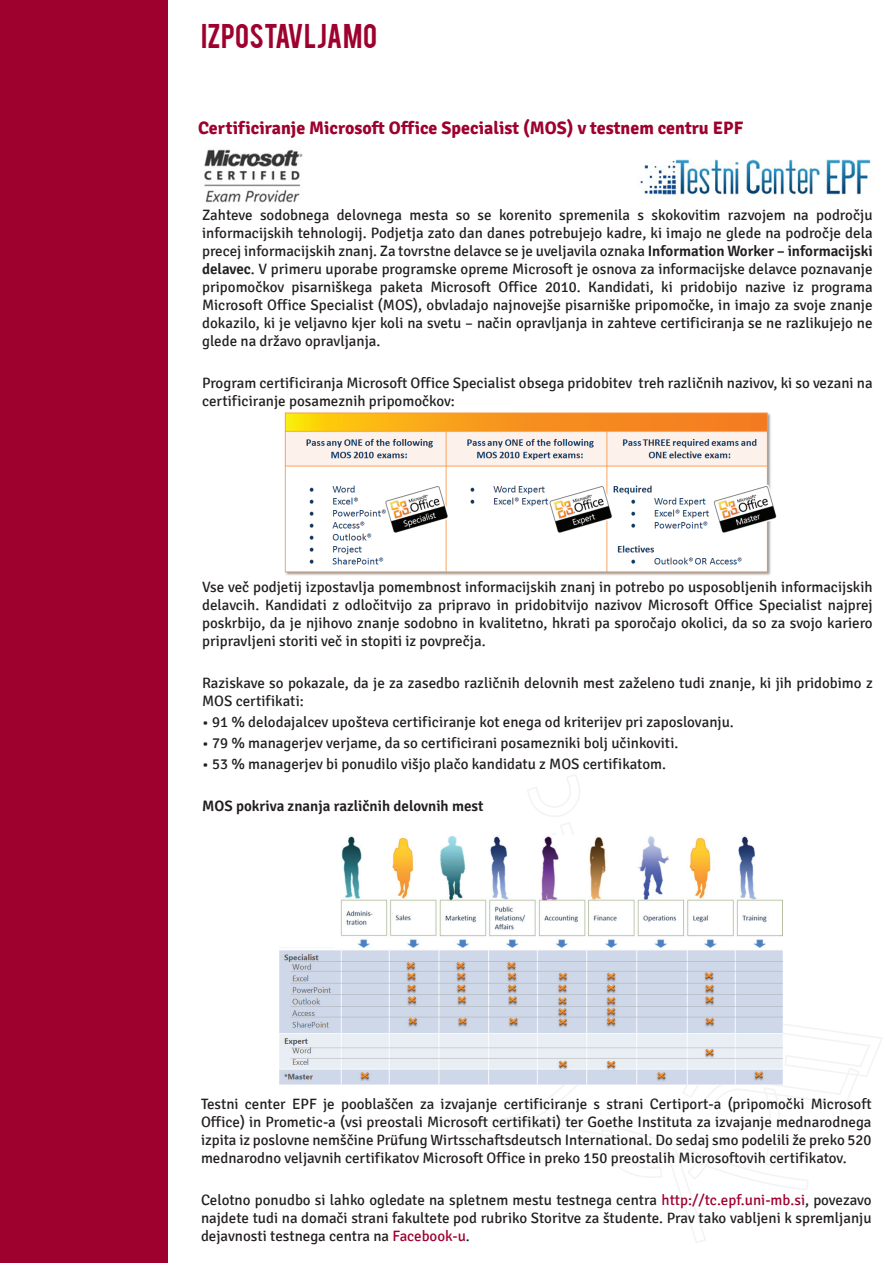
<style>
.page{position:relative;width:893px;height:1263px;background:#fff}
.page>*{position:absolute;margin:0;border:0;box-sizing:border-box;transform-origin:0 0}
.t1{font:27px "Bebas";letter-spacing:.01em;color:#9e012e}
.t2{font:700 18px "Signika";color:#9e012e}
.t3{font:15px/18px "Signika";color:#231f20;text-align:justify}
.t4{font:600 15px "Signika";color:#231f20}
.s1{font-weight:600}
.s2{color:#9e012e}
</style>
<div class="page">
<svg style="left:468px;top:774px;width:414px;height:469px"></svg>
<div style="left:0;top:0;width:168px;height:1263px;background:#9e012e"></div>
<img style="left:204px;top:149px;width:99px;height:54px">
<img style="left:640px;top:159px;width:231px;height:36px">
<img style="left:285px;top:412px;width:492px;height:164px">
<img style="left:280px;top:835px;width:502px;height:249px">
<h1 class="t1" style="left:201px;top:16px;width:178px">IZPOSTAVLJAMO</h1>
<p class="t2" style="left:198px;top:117px;width:547px">Certificiranje Microsoft Office Specialist (MOS) v testnem centru EPF</p>
<p class="t3" style="left:202px;top:206px;width:672px">Zahteve sodobnega delovnega mesta so se korenito spremenila s skokovitim razvojem na področju informacijskih tehnologij. Podjetja zato dan danes potrebujejo kadre, ki imajo ne glede na področje dela precej informacijskih znanj. Za tovrstne delavce se je uveljavila oznaka <span class="s1">Information Worker – informacijski delavec</span>. V primeru uporabe programske opreme Microsoft je osnova za informacijske delavce poznavanje pripomočkov pisarniškega paketa Microsoft Office 2010. Kandidati, ki pridobijo nazive iz programa Microsoft Office Specialist (MOS), obvladajo najnovejše pisarniške pripomočke, in imajo za svoje znanje dokazilo, ki je veljavno kjer koli na svetu – način opravljanja in zahteve certificiranja se ne razlikujejo ne glede na državo opravljanja.</p>
<p class="t3" style="left:202px;top:374px;width:672px">Program certificiranja Microsoft Office Specialist obsega pridobitev treh različnih nazivov, ki so vezani na certificiranje posameznih pripomočkov:</p>
<p class="t3" style="left:202px;top:578px;width:672px">Vse več podjetij izpostavlja pomembnost informacijskih znanj in potrebo po usposobljenih informacijskih delavcih. Kandidati z odločitvijo za pripravo in pridobitvijo nazivov Microsoft Office Specialist najprej poskrbijo, da je njihovo znanje sodobno in kvalitetno, hkrati pa sporočajo okolici, da so za svojo kariero pripravljeni storiti več in stopiti iz povprečja.</p>
<p class="t3" style="left:202px;top:674px;width:672px">Raziskave so pokazale, da je za zasedbo različnih delovnih mest zaželeno tudi znanje, ki jih pridobimo z<br>MOS certifikati:</p>
<p class="t3" style="left:202px;top:713px;width:533px">• 91 % delodajalcev upošteva certificiranje kot enega od kriterijev pri zaposlovanju.</p>
<p class="t3" style="left:202px;top:734px;width:478px">• 79 % managerjev verjame, da so certificirani posamezniki bolj učinkoviti.</p>
<p class="t3" style="left:202px;top:755px;width:465px">• 53 % managerjev bi ponudilo višjo plačo kandidatu z MOS certifikatom.</p>
<p class="t4" style="left:202px;top:797px;width:283px">MOS pokriva znanja različnih delovnih mest</p>
<p class="t3" style="left:201px;top:1095px;width:672px">Testni center EPF je pooblaščen za izvajanje certificiranje s strani Certiport-a (pripomočki Microsoft Office) in Prometic-a (vsi preostali Microsoft certifikati) ter Goethe Instituta za izvajanje mednarodnega izpita iz poslovne nemščine Prüfung Wirtsschaftsdeutsch International. Do sedaj smo podelili že preko 520 mednarodno veljavnih certifikatov Microsoft Office in preko 150 preostalih Microsoftovih certifikatov.</p>
<p class="t3" style="left:201px;top:1191px;width:672px">Celotno ponudbo si lahko ogledate na spletnem mestu testnega centra <span class="s2">http://tc.epf.uni-mb.si</span>, povezavo najdete tudi na domači strani fakultete pod rubriko Storitve za študente. Prav tako vabljeni k spremljanju dejavnosti testnega centra na <span class="s2">Facebook-u</span>.</p>
</div>
